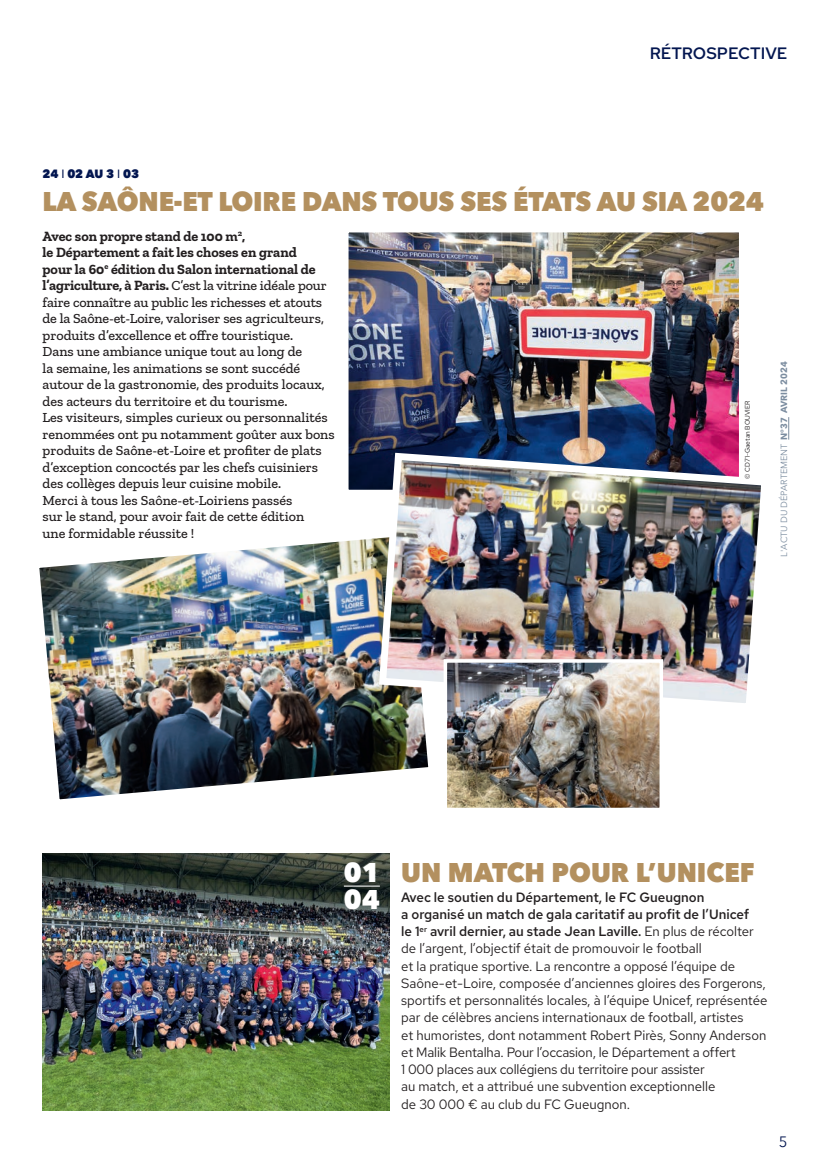
<style>
.page{position:relative;width:830px;height:1170px;background:#fff}
.page>*{position:absolute;margin:0;border:0;box-sizing:border-box;transform-origin:0 0}
.t1{font:800 27px "Avenir Next";letter-spacing:-.01em;color:#b3905f;scale:.95 1}
.t2{font:800 27px/27px "Avenir Next";color:#fff;scale:.95 1}
.t3{font:500 16.5px "Red Hat Text";color:#031650}
.t4{font:15px "Avenir Next";color:#031650}
.t5{font:500 14.1px/16.5px "Zilla Slab";color:#231f20}
.t6{font:13.5px/17.2px "Red Hat Text";color:#231f20}
.t7{font:800 12px "Avenir Next";color:#031650;scale:.95 1}
.t8{font:9px "Avenir Next";color:#7c8da0}
.t9{font:6.75px "Red Hat Text";color:#231f20}
.s1{font-weight:500}
.s2{font-weight:700}
</style>
<div class="page">
<svg style="left:788px;top:417px;width:1px;height:22px"></svg>
<img style="left:43px;top:853px;width:346px;height:257px">
<hr style="left:344px;top:885px;width:35px;height:1px;background:#fff">
<img style="left:349px;top:233px;width:388px;height:255px">
<div style="left:342px;top:226px;width:402px;height:269px;border:6px solid #fff"></div>
<img style="left:39px;top:538px;width:390px;height:262px">
<img style="left:375px;top:449px;width:386px;height:265px">
<img style="left:448px;top:664px;width:209px;height:142px">
<div style="left:443px;top:659px;width:219px;height:152px;border:4px solid #fff"></div>
<p class="t3" style="left:649px;top:43px;width:139px">RÉTROSPECTIVE</p>
<p class="t7" style="left:43px;top:166px;width:103px">24 <span class="s1">I</span> 02 AU 3 <span class="s1">I</span> 03</p>
<h1 class="t1" style="left:43px;top:185px;width:760px">LA SAÔNE-ET LOIRE DANS TOUS SES ÉTATS AU SIA 2024</h1>
<p class="t5" style="left:43px;top:228px;width:293px"><span class="s2">Avec son propre stand de 100 m</span><sup>2</sup><span class="s2">,<br>le Département a fait les choses en grand<br>pour la 60</span><sup>e</sup> <span class="s2">édition du Salon international de l’agriculture, à Paris.</span> C’est la vitrine idéale pour faire connaître au public les richesses et atouts de la Saône-et-Loire, valoriser ses agriculteurs, produits d’excellence et offre touristique.<br>Dans une ambiance unique tout au long de<br>la semaine, les animations se sont succédé autour de la gastronomie, des produits locaux, des acteurs du territoire et du tourisme.<br>Les visiteurs, simples curieux ou personnalités renommées ont pu notamment goûter aux bons produits de Saône-et-Loire et profiter de plats d’exception concoctés par les chefs cuisiniers des collèges depuis leur cuisine mobile.<br>Merci à tous les Saône-et-Loiriens passés<br>sur le stand, pour avoir fait de cette édition<br>une formidable réussite !</p>
<p class="t9" style="left:742px;top:478px;width:79px;rotate:-90deg">© CD71-Gaetan BOUVIER</p>
<p class="t8" style="left:776px;top:556px;width:196px;rotate:-90deg">L'ACTU DU DÉPARTEMENT <span class="s2">N°37 AVRIL 2024</span></p>
<h1 class="t2" style="left:344px;top:858px;width:39px">01<br>04</h1>
<h1 class="t1" style="left:401px;top:855px;width:373px">UN MATCH POUR L’UNICEF</h1>
<p class="t6" style="left:401px;top:887px;width:367px"><span class="s1">Avec le soutien du Département, le FC Gueugnon<br>a organisé un match de gala caritatif au profit de l’Unicef<br>le 1</span><sup>er</sup> <span class="s1">avril dernier, au stade Jean Laville.</span> En plus de récolter de l’argent, l’objectif était de promouvoir le football<br>et la pratique sportive. La rencontre a opposé l’équipe de Saône-et-Loire, composée d’anciennes gloires des Forgerons, sportifs et personnalités locales, à l’équipe Unicef, représentée par de célèbres anciens internationaux de football, artistes<br>et humoristes, dont notamment Robert Pirès, Sonny Anderson et Malik Bentalha. Pour l’occasion, le Département a offert<br>1 000 places aux collégiens du territoire pour assister<br>au match, et a attribué une subvention exceptionnelle<br>de 30 000 € au club du FC Gueugnon.</p>
<p class="t4" style="left:778px;top:1128px;width:10px">5</p>
</div>
